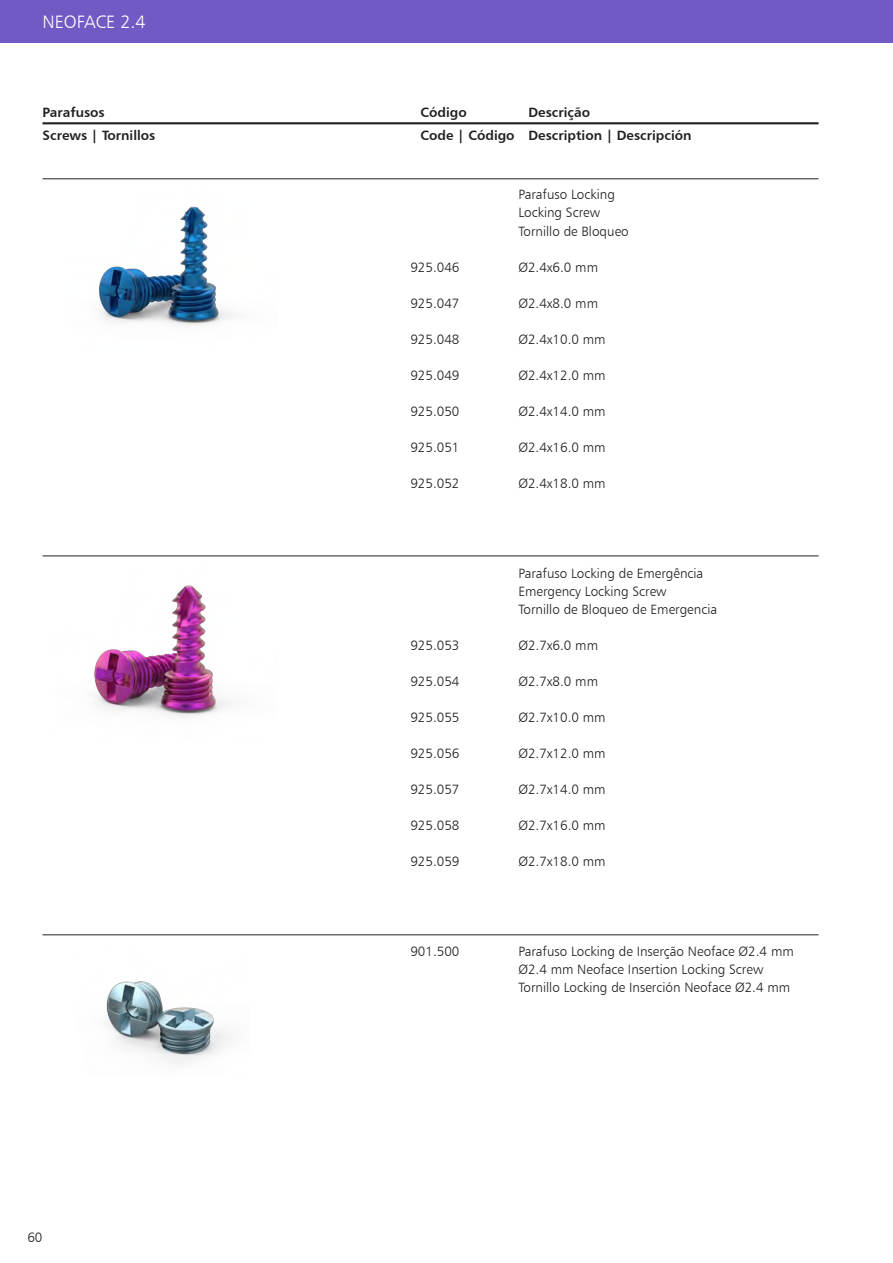
<style>
.page{position:relative;width:893px;height:1263px;background:#fff}
.page>*{position:absolute;margin:0;border:0;box-sizing:border-box;transform-origin:0 0}
.t1{font:18px "Humanist 777 BT Light B";color:#fff}
.Texto-Produto{font:13.5px "Humanist 777 BT Light B";color:#231f20}
.Cabecalho{font:13.5px "Humanist 777 BT Bold B";color:#231f20}
</style>
<div class="page">
<div style="left:0;top:0;width:893px;height:43px;background:#725ac5"></div>
<img style="left:99px;top:206px;width:135px;height:120px">
<img style="left:94px;top:585px;width:137px;height:132px">
<img style="left:106px;top:981px;width:123px;height:82px">
<hr style="left:43px;top:934px;width:776px;height:1px;background:#231f20">
<hr style="left:43px;top:556px;width:776px;height:1px;background:#231f20">
<hr style="left:43px;top:179px;width:776px;height:1px;background:#231f20">
<hr style="left:43px;top:122px;width:776px;height:2px;background:#231f20">
<h1 class="t1" style="left:43px;top:11px;width:105px">NEOFACE 2.4</h1>
<p class="Cabecalho" style="left:43px;top:103px;width:64px">Parafusos</p>
<p class="Cabecalho" style="left:421px;top:103px;width:48px">Código</p>
<p class="Cabecalho" style="left:529px;top:103px;width:63px">Descrição</p>
<p class="Cabecalho" style="left:43px;top:127px;width:114px">Screws | Tornillos</p>
<p class="Cabecalho" style="left:421px;top:127px;width:273px">Code | Código Description | Descripción</p>
<p class="Texto-Produto" style="left:518px;top:186px;width:98px">Parafuso Locking</p>
<p class="Texto-Produto" style="left:518px;top:204px;width:83px">Locking Screw</p>
<p class="Texto-Produto" style="left:518px;top:222px;width:112px">Tornillo de Bloqueo</p>
<p class="Texto-Produto" style="left:410px;top:258px;width:51px">925.046</p>
<p class="Texto-Produto" style="left:518px;top:258px;width:81px">Ø2.4x6.0 mm</p>
<p class="Texto-Produto" style="left:410px;top:294px;width:51px">925.047</p>
<p class="Texto-Produto" style="left:518px;top:294px;width:81px">Ø2.4x8.0 mm</p>
<p class="Texto-Produto" style="left:410px;top:330px;width:51px">925.048</p>
<p class="Texto-Produto" style="left:518px;top:330px;width:89px">Ø2.4x10.0 mm</p>
<p class="Texto-Produto" style="left:410px;top:366px;width:51px">925.049</p>
<p class="Texto-Produto" style="left:518px;top:366px;width:89px">Ø2.4x12.0 mm</p>
<p class="Texto-Produto" style="left:410px;top:402px;width:51px">925.050</p>
<p class="Texto-Produto" style="left:518px;top:402px;width:89px">Ø2.4x14.0 mm</p>
<p class="Texto-Produto" style="left:410px;top:438px;width:51px">925.051</p>
<p class="Texto-Produto" style="left:518px;top:438px;width:89px">Ø2.4x16.0 mm</p>
<p class="Texto-Produto" style="left:410px;top:474px;width:51px">925.052</p>
<p class="Texto-Produto" style="left:518px;top:474px;width:89px">Ø2.4x18.0 mm</p>
<p class="Texto-Produto" style="left:518px;top:564px;width:187px">Parafuso Locking de Emergência</p>
<p class="Texto-Produto" style="left:518px;top:582px;width:150px">Emergency Locking Screw</p>
<p class="Texto-Produto" style="left:518px;top:600px;width:200px">Tornillo de Bloqueo de Emergencia</p>
<p class="Texto-Produto" style="left:410px;top:636px;width:51px">925.053</p>
<p class="Texto-Produto" style="left:518px;top:636px;width:81px">Ø2.7x6.0 mm</p>
<p class="Texto-Produto" style="left:410px;top:672px;width:51px">925.054</p>
<p class="Texto-Produto" style="left:518px;top:672px;width:81px">Ø2.7x8.0 mm</p>
<p class="Texto-Produto" style="left:410px;top:708px;width:51px">925.055</p>
<p class="Texto-Produto" style="left:518px;top:708px;width:89px">Ø2.7x10.0 mm</p>
<p class="Texto-Produto" style="left:410px;top:744px;width:51px">925.056</p>
<p class="Texto-Produto" style="left:518px;top:744px;width:89px">Ø2.7x12.0 mm</p>
<p class="Texto-Produto" style="left:410px;top:780px;width:51px">925.057</p>
<p class="Texto-Produto" style="left:518px;top:780px;width:89px">Ø2.7x14.0 mm</p>
<p class="Texto-Produto" style="left:410px;top:816px;width:51px">925.058</p>
<p class="Texto-Produto" style="left:518px;top:816px;width:89px">Ø2.7x16.0 mm</p>
<p class="Texto-Produto" style="left:410px;top:852px;width:51px">925.059</p>
<p class="Texto-Produto" style="left:518px;top:852px;width:89px">Ø2.7x18.0 mm</p>
<p class="Texto-Produto" style="left:27px;top:1228px;width:17px">60</p>
<p class="Texto-Produto" style="left:410px;top:942px;width:51px">901.500</p>
<p class="Texto-Produto" style="left:518px;top:942px;width:277px">Parafuso Locking de Inserção Neoface Ø2.4 mm</p>
<p class="Texto-Produto" style="left:518px;top:960px;width:246px">Ø2.4 mm Neoface Insertion Locking Screw</p>
<p class="Texto-Produto" style="left:518px;top:978px;width:273px">Tornillo Locking de Inserción Neoface Ø2.4 mm</p>
</div>
